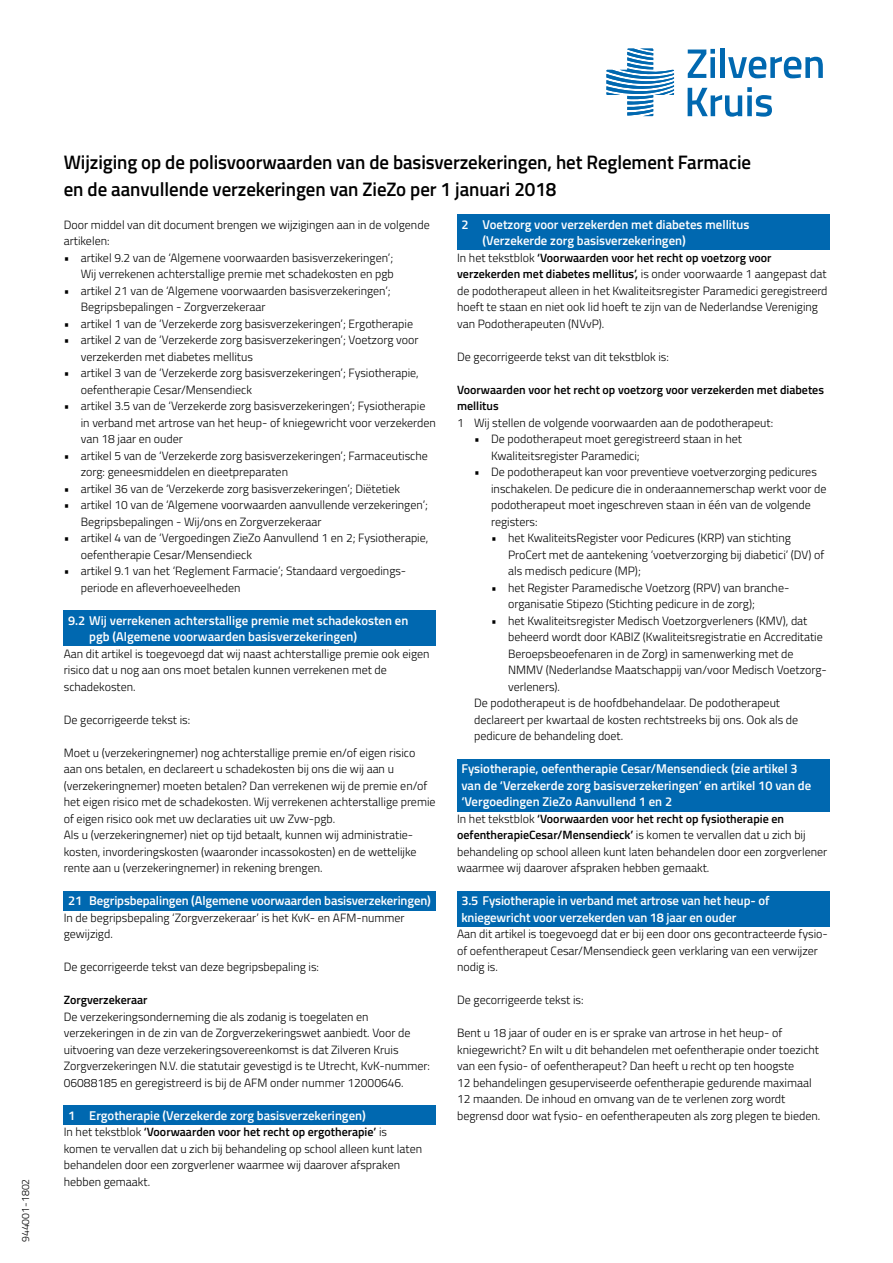
<style>
.page{position:relative;width:893px;height:1263px;background:#fff}
.page>*{position:absolute;margin:0;border:0;box-sizing:border-box;transform-origin:0 0}
.t1{font:600 19.5px/27px "Titillium Web";letter-spacing:-.005em;color:#000}
.t2{font:600 12.75px/16.5px "Titillium Web";color:#fff}
.t3{font:300 12px/16.5px "Titillium Web";color:#000}
.t4{font:600 12px/16.5px "Titillium Web";color:#000}
.t5{font:300 10.5px "Titillium Web";color:#000}
.s1{font-weight:600}
</style>
<div class="page">
<div style="left:64px;top:610px;width:372px;height:36px;background:#0068b0"></div>
<div style="left:64px;top:891px;width:372px;height:19px;background:#0068b0"></div>
<div style="left:64px;top:1105px;width:372px;height:20px;background:#0068b0"></div>
<div style="left:457px;top:214px;width:372px;height:36px;background:#0068b0"></div>
<div style="left:457px;top:759px;width:372px;height:52px;background:#0068b0"></div>
<div style="left:457px;top:891px;width:372px;height:36px;background:#0068b0"></div>
<svg style="left:688px;top:49px;width:27px;height:29px"></svg>
<div style="left:720px;top:49px;width:5px;height:29px;background:#0068b0"></div>
<svg style="left:728px;top:57px;width:95px;height:21px"></svg>
<svg style="left:688px;top:87px;width:84px;height:29px"></svg>
<svg style="left:606px;top:49px;width:68px;height:67px"></svg>
<p class="t5" style="left:18px;top:1242px;width:65px;rotate:-90deg">944001-1802</p>
<h1 class="t1" style="left:64px;top:148px;width:689px">Wijziging op de polisvoorwaarden van de basisverzekeringen, het Reglement Farmacie en de aanvullende verzekeringen van ZieZo per 1 januari 2018</h1>
<p class="t3" style="left:64px;top:216px;width:367px">Door middel van dit document brengen we wijzigingen aan in de volgende artikelen:</p>
<p class="t3" style="left:64px;top:249px;width:332px;text-align:right">• artikel 9.2 van de ‘Algemene voorwaarden basisverzekeringen’;<br>Wij verrekenen achterstallige premie met schadekosten en pgb</p>
<p class="t3" style="left:81px;top:282px;width:312px;text-indent:-17px">• artikel 21 van de ‘Algemene voorwaarden basisverzekeringen’;<br>Begripsbepalingen - Zorgverzekeraar</p>
<p class="t3" style="left:64px;top:315px;width:351px">• artikel 1 van de ‘Verzekerde zorg basisverzekeringen’; Ergotherapie</p>
<p class="t3" style="left:81px;top:331px;width:339px;text-indent:-17px">• artikel 2 van de ‘Verzekerde zorg basisverzekeringen’; Voetzorg voor verzekerden met diabetes mellitus</p>
<p class="t3" style="left:81px;top:364px;width:339px;text-indent:-17px">• artikel 3 van de ‘Verzekerde zorg basisverzekeringen’; Fysiotherapie, oefentherapie Cesar/Mensendieck</p>
<p class="t3" style="left:81px;top:397px;width:357px;text-indent:-17px">• artikel 3.5 van de ‘Verzekerde zorg basisverzekeringen’; Fysiotherapie in verband met artrose van het heup- of kniegewricht voor verzekerden van 18 jaar en ouder</p>
<p class="t3" style="left:81px;top:447px;width:349px;text-indent:-17px">• artikel 5 van de ‘Verzekerde zorg basisverzekeringen’; Farmaceutische zorg: geneesmiddelen en dieetpreparaten</p>
<p class="t3" style="left:64px;top:480px;width:338px">• artikel 36 van de ‘Verzekerde zorg basisverzekeringen’; Diëtetiek</p>
<p class="t3" style="left:81px;top:496px;width:349px;text-indent:-17px">• artikel 10 van de ‘Algemene voorwaarden aanvullende verzekeringen’;<br>Begripsbepalingen - Wij/ons en Zorgverzekeraar</p>
<p class="t3" style="left:81px;top:529px;width:349px;text-indent:-17px">• artikel 4 van de ‘Vergoedingen ZieZo Aanvullend 1 en 2; Fysiotherapie, oefentherapie Cesar/Mensendieck</p>
<p class="t3" style="left:81px;top:562px;width:325px;text-indent:-17px">• artikel 9.1 van het ‘Reglement Farmacie’; Standaard vergoedings&shy;periode en afleverhoeveelheden</p>
<p class="t2" style="left:89px;top:611px;width:321px;text-indent:-21px">9.2 Wij verrekenen achterstallige premie met schadekosten en pgb (Algemene voorwaarden basisverzekeringen)</p>
<p class="t3" style="left:64px;top:645px;width:367px">Aan dit artikel is toegevoegd dat wij naast achterstallige premie ook eigen risico dat u nog aan ons moet betalen kunnen verrekenen met de schadekosten.</p>
<p class="t3" style="left:64px;top:711px;width:128px">De gecorrigeerde tekst is:</p>
<p class="t3" style="left:64px;top:744px;width:373px">Moet u (verzekeringnemer) nog achterstallige premie en/of eigen risico aan ons betalen, en declareert u schadekosten bij ons die wij aan u (verzekeringnemer) moeten betalen? Dan verrekenen wij de premie en/of het eigen risico met de schadekosten. Wij verrekenen achterstallige premie of eigen risico ook met uw declaraties uit uw Zvw-pgb.<br>Als u (verzekeringnemer) niet op tijd betaalt, kunnen wij administratie&shy;kosten, invorderingskosten (waaronder incassokosten) en de wettelijke rente aan u (verzekeringnemer) in rekening brengen.</p>
<p class="t2" style="left:68px;top:892px;width:364px">21 Begripsbepalingen (Algemene voorwaarden basisverzekeringen)</p>
<p class="t3" style="left:64px;top:909px;width:342px">In de begripsbepaling ‘Zorgverzekeraar’ is het KvK- en AFM-nummer gewijzigd.</p>
<p class="t3" style="left:64px;top:958px;width:257px">De gecorrigeerde tekst van deze begripsbepaling is:</p>
<p class="t4" style="left:64px;top:991px;width:85px">Zorgverzekeraar</p>
<p class="t3" style="left:64px;top:1008px;width:368px">De verzekeringsonderneming die als zodanig is toegelaten en verzekeringen in de zin van de Zorgverzekeringswet aanbiedt. Voor de uitvoering van deze verzekeringsovereenkomst is dat Zilveren Kruis Zorgverzekeringen N.V. die statutair gevestigd is te Utrecht, KvK-nummer:<br>06088185 en geregistreerd is bij de AFM onder nummer 12000646.</p>
<p class="t2" style="left:68px;top:1106px;width:299px">1 Ergotherapie (Verzekerde zorg basisverzekeringen)</p>
<p class="t3" style="left:64px;top:1123px;width:360px">In het tekstblok <span class="s1">‘Voorwaarden voor het recht op ergotherapie’</span> is komen te vervallen dat u zich bij behandeling op school alleen kunt laten behandelen door een zorgverlener waarmee wij daarover afspraken hebben gemaakt.</p>
<p class="t2" style="left:483px;top:215px;width:268px;text-indent:-21px">2 Voetzorg voor verzekerden met diabetes mellitus (Verzekerde zorg basisverzekeringen)</p>
<p class="t3" style="left:457px;top:249px;width:372px">In het tekstblok <span class="s1">‘Voorwaarden voor het recht op voetzorg voor verzekerden met diabetes mellitus’,</span> is onder voorwaarde 1 aangepast dat de podotherapeut alleen in het Kwaliteitsregister Paramedici geregistreerd hoeft te staan en niet ook lid hoeft te zijn van de Nederlandse Vereniging van Podotherapeuten (NVvP).</p>
<p class="t3" style="left:457px;top:348px;width:213px">De gecorrigeerde tekst van dit tekstblok is:</p>
<p class="t4" style="left:457px;top:381px;width:368px">Voorwaarden voor het recht op voetzorg voor verzekerden met diabetes mellitus</p>
<p class="t3" style="left:457px;top:414px;width:318px">1 Wij stellen de volgende voorwaarden aan de podotherapeut:</p>
<p class="t3" style="left:491px;top:430px;width:252px;text-indent:-17px">• De podotherapeut moet geregistreerd staan in het<br>Kwaliteitsregister Paramedici;</p>
<p class="t3" style="left:491px;top:463px;width:337px;text-indent:-17px">• De podotherapeut kan voor preventieve voetverzorging pedicures inschakelen. De pedicure die in onderaannemerschap werkt voor de podotherapeut moet ingeschreven staan in één van de volgende registers:</p>
<p class="t3" style="left:508px;top:529px;width:318px;text-indent:-17px">• het KwaliteitsRegister voor Pedicures (KRP) van stichting<br>ProCert met de aantekening ‘voetverzorging bij diabetici’ (DV) of als medisch pedicure (MP);</p>
<p class="t3" style="left:508px;top:579px;width:281px;text-indent:-17px">• het Register Paramedische Voetzorg (RPV) van branche&shy;organisatie Stipezo (Stichting pedicure in de zorg);</p>
<p class="t3" style="left:491px;top:612px;width:318px">• het Kwaliteitsregister Medisch Voetzorgverleners (KMV), dat</p>
<p class="t3" style="left:508px;top:628px;width:316px">beheerd wordt door KABIZ (Kwaliteitsregistratie en Accreditatie</p>
<p class="t3" style="left:508px;top:645px;width:287px">Beroepsbeoefenaren in de Zorg) in samenwerking met de</p>
<p class="t3" style="left:508px;top:661px;width:318px">NMMV (Nederlandse Maatschappij van/voor Medisch Voetzorg-</p>
<p class="t3" style="left:508px;top:678px;width:53px">verleners).</p>
<p class="t3" style="left:474px;top:694px;width:307px">De podotherapeut is de hoofdbehandelaar. De podotherapeut</p>
<p class="t3" style="left:474px;top:711px;width:326px">declareert per kwartaal de kosten rechtstreeks bij ons. Ook als de</p>
<p class="t3" style="left:474px;top:727px;width:151px">pedicure de behandeling doet.</p>
<p class="t2" style="left:461px;top:760px;width:351px">Fysiotherapie, oefentherapie Cesar/Mensendieck (zie artikel 3 van de ‘Verzekerde zorg basisverzekeringen’ en artikel 10 van de ‘Vergoedingen ZieZo Aanvullend 1 en 2</p>
<p class="t3" style="left:457px;top:810px;width:372px">In het tekstblok <span class="s1">‘Voorwaarden voor het recht op fysiotherapie en oefentherapieCesar/Mensendieck’</span> is komen te vervallen dat u zich bij behandeling op school alleen kunt laten behandelen door een zorgverlener waarmee wij daarover afspraken hebben gemaakt.</p>
<p class="t2" style="left:461px;top:892px;width:310px">3.5 Fysiotherapie in verband met artrose van het heup- of kniegewricht voor verzekerden van 18 jaar en ouder</p>
<p class="t3" style="left:457px;top:925px;width:372px">Aan dit artikel is toegevoegd dat er bij een door ons gecontracteerde fysio&shy;of oefentherapeut Cesar/Mensendieck geen verklaring van een verwijzer nodig is.</p>
<p class="t3" style="left:457px;top:991px;width:128px">De gecorrigeerde tekst is:</p>
<p class="t3" style="left:457px;top:1024px;width:365px">Bent u 18 jaar of ouder en is er sprake van artrose in het heup- of kniegewricht? En wilt u dit behandelen met oefentherapie onder toezicht van een fysio- of oefentherapeut? Dan heeft u recht op ten hoogste<br>12 behandelingen gesuperviseerde oefentherapie gedurende maximaal 12 maanden. De inhoud en omvang van de te verlenen zorg wordt begrensd door wat fysio- en oefentherapeuten als zorg plegen te bieden.</p>
</div>
